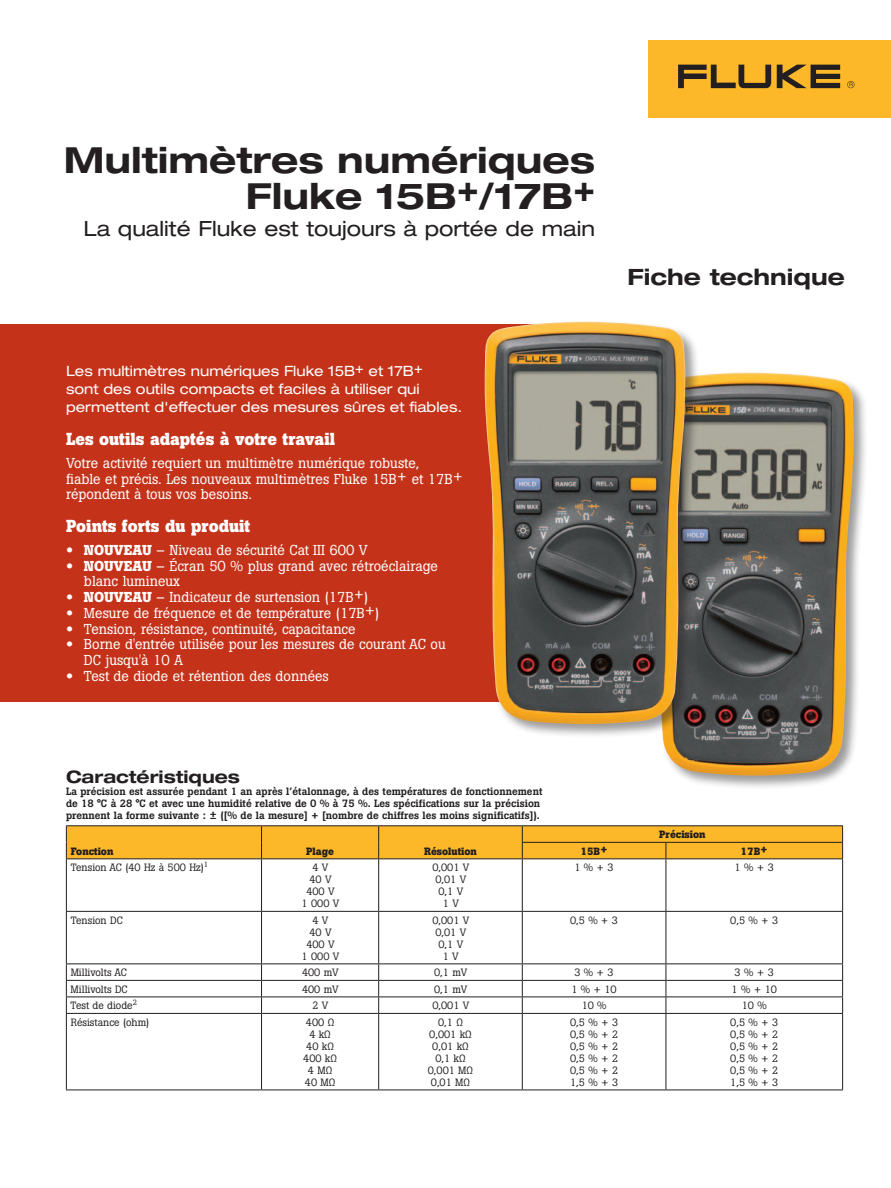
<style>
.page{position:relative;width:891px;height:1188px;background:#fff}
.page>*{position:absolute;margin:0;border:0;box-sizing:border-box;transform-origin:0 0}
.t1{font:700 expanded 36px/36px "Helvetica Neue LT Std";color:#231f20;text-align:right}
.t2{font:700 expanded 22.5px "Helvetica Neue LT Std";color:#231f20}
.t3{font:expanded 21px "Helvetica Neue LT Std";color:#231f20}
.t4{font:700 17.25px "Boton Pro";color:#fff}
.t5{font:700 expanded 17.25px "Helvetica Neue LT Pro";color:#231f20}
.t6{font:14.25px/15.8px "Boton Pro";color:#fff}
.t7{font:expanded 14.25px/18px "Helvetica Neue LT Std";color:#fff}
.t8{font:10.5px/12px "Boton Pro";color:#231f20;text-align:center}
.t9{font:500 10.5px/12px "Boton Pro";color:#231f20}
.t10{font:700 10.5px "Boton Pro";color:#231f20}
.s1{font-family:"Helvetica Neue LT Std";font-weight:700;font-stretch:expanded}
.s2{font-weight:700}
</style>
<div class="page">
<div style="left:0;top:324px;width:542px;height:378px;background:#c5321a"></div>
<div style="left:648px;top:40px;width:243px;height:78px;background:#fcb828"></div>
<svg style="left:777px;top:65px;width:63px;height:23px"></svg>
<svg style="left:678px;top:65px;width:93px;height:23px"></svg>
<svg style="left:847px;top:81px;width:8px;height:7px"></svg>
<div style="left:652px;top:371px;width:216px;height:419px;background:#231f20;opacity:.45"></div>
<img style="left:654px;top:373px;width:200px;height:403px">
<div style="left:483px;top:320px;width:217px;height:419px;background:#231f20;opacity:.45"></div>
<img style="left:485px;top:322px;width:200px;height:403px">
<hr style="left:66px;top:825px;width:196px;height:1px;background:#231f20">
<hr style="left:262px;top:825px;width:117px;height:1px;background:#231f20">
<hr style="left:379px;top:825px;width:143px;height:1px;background:#231f20">
<hr style="left:522px;top:825px;width:144px;height:1px;background:#231f20">
<hr style="left:666px;top:825px;width:177px;height:1px;background:#231f20">
<svg style="left:66px;top:826px;width:777px;height:32px;background:#f4b227"></svg>
<hr style="left:66px;top:858px;width:196px;height:1px;background:#231f20">
<hr style="left:66px;top:859px;width:1px;height:52px;background:#231f20">
<hr style="left:262px;top:858px;width:117px;height:1px;background:#231f20">
<hr style="left:261px;top:859px;width:1px;height:52px;background:#231f20">
<hr style="left:379px;top:858px;width:143px;height:1px;background:#231f20">
<hr style="left:378px;top:859px;width:1px;height:52px;background:#231f20">
<hr style="left:522px;top:858px;width:144px;height:1px;background:#231f20">
<hr style="left:522px;top:859px;width:1px;height:52px;background:#231f20">
<hr style="left:666px;top:858px;width:177px;height:1px;background:#231f20">
<hr style="left:666px;top:859px;width:1px;height:52px;background:#231f20">
<hr style="left:842px;top:859px;width:1px;height:52px;background:#231f20">
<hr style="left:66px;top:911px;width:196px;height:1px;background:#231f20">
<hr style="left:66px;top:912px;width:1px;height:51px;background:#231f20">
<hr style="left:262px;top:911px;width:117px;height:1px;background:#231f20">
<hr style="left:261px;top:912px;width:1px;height:51px;background:#231f20">
<hr style="left:379px;top:911px;width:143px;height:1px;background:#231f20">
<hr style="left:378px;top:912px;width:1px;height:51px;background:#231f20">
<hr style="left:522px;top:911px;width:144px;height:1px;background:#231f20">
<hr style="left:522px;top:912px;width:1px;height:51px;background:#231f20">
<hr style="left:666px;top:911px;width:177px;height:1px;background:#231f20">
<hr style="left:666px;top:912px;width:1px;height:51px;background:#231f20">
<hr style="left:842px;top:912px;width:1px;height:51px;background:#231f20">
<hr style="left:66px;top:963px;width:196px;height:1px;background:#231f20">
<hr style="left:262px;top:963px;width:117px;height:1px;background:#231f20">
<hr style="left:379px;top:963px;width:143px;height:1px;background:#231f20">
<hr style="left:522px;top:963px;width:144px;height:1px;background:#231f20">
<hr style="left:666px;top:963px;width:177px;height:1px;background:#231f20">
<hr style="left:66px;top:980px;width:196px;height:1px;background:#231f20">
<hr style="left:262px;top:980px;width:117px;height:1px;background:#231f20">
<hr style="left:379px;top:980px;width:143px;height:1px;background:#231f20">
<hr style="left:522px;top:980px;width:144px;height:1px;background:#231f20">
<hr style="left:666px;top:980px;width:177px;height:1px;background:#231f20">
<hr style="left:66px;top:997px;width:196px;height:1px;background:#231f20">
<svg style="left:66px;top:964px;width:1px;height:49px"></svg>
<hr style="left:262px;top:997px;width:117px;height:1px;background:#231f20">
<svg style="left:261px;top:964px;width:1px;height:49px"></svg>
<hr style="left:379px;top:997px;width:143px;height:1px;background:#231f20">
<svg style="left:378px;top:964px;width:1px;height:49px"></svg>
<hr style="left:522px;top:997px;width:144px;height:1px;background:#231f20">
<svg style="left:522px;top:964px;width:1px;height:49px"></svg>
<hr style="left:666px;top:997px;width:177px;height:1px;background:#231f20">
<svg style="left:666px;top:964px;width:1px;height:49px"></svg>
<svg style="left:842px;top:964px;width:1px;height:49px"></svg>
<hr style="left:66px;top:1013px;width:196px;height:1px;background:#231f20">
<hr style="left:66px;top:1014px;width:1px;height:76px;background:#231f20">
<hr style="left:262px;top:1013px;width:117px;height:1px;background:#231f20">
<hr style="left:261px;top:1014px;width:1px;height:76px;background:#231f20">
<hr style="left:379px;top:1013px;width:143px;height:1px;background:#231f20">
<hr style="left:378px;top:1014px;width:1px;height:76px;background:#231f20">
<hr style="left:522px;top:1013px;width:144px;height:1px;background:#231f20">
<hr style="left:522px;top:1014px;width:1px;height:76px;background:#231f20">
<hr style="left:666px;top:1013px;width:177px;height:1px;background:#231f20">
<hr style="left:666px;top:1014px;width:1px;height:76px;background:#231f20">
<hr style="left:842px;top:1014px;width:1px;height:76px;background:#231f20">
<hr style="left:66px;top:1090px;width:196px;height:1px;background:#231f20">
<hr style="left:262px;top:1090px;width:117px;height:1px;background:#231f20">
<hr style="left:379px;top:1090px;width:143px;height:1px;background:#231f20">
<hr style="left:522px;top:1090px;width:144px;height:1px;background:#231f20">
<hr style="left:666px;top:1090px;width:177px;height:1px;background:#231f20">
<h1 class="t1" style="left:64px;top:141px;width:533px">Multimètres numériques<br>Fluke 15B+/17B+</h1>
<h3 class="t3" style="left:83px;top:215px;width:513px">La qualité Fluke est toujours à portée de main</h3>
<p class="t7" style="left:66px;top:362px;width:398px">Les multimètres numériques Fluke 15B+ et 17B+<br>sont des outils compacts et faciles à utiliser qui permettent d'effectuer des mesures sûres et fiables.</p>
<p class="t4" style="left:66px;top:428px;width:271px">Les outils adaptés à votre travail</p>
<p class="t6" style="left:66px;top:455px;width:399px">Votre activité requiert un multimètre numérique robuste,<br>fiable et précis. Les nouveaux multimètres Fluke 15B+ et 17B+ répondent à tous vos besoins.</p>
<p class="t4" style="left:66px;top:515px;width:186px">Points forts du produit</p>
<p class="t6" style="left:66px;top:542px;width:303px"><span class="s1">•</span> <span class="s2">NOUVEAU</span> – Niveau de sécurité Cat III 600 V</p>
<p class="t6" style="left:84px;top:558px;width:355px;text-indent:-18px"><span class="s1">•</span> <span class="s2">NOUVEAU</span> – Écran 50 % plus grand avec rétroéclairage blanc lumineux</p>
<p class="t6" style="left:66px;top:589px;width:304px"><span class="s1">•</span> <span class="s2">NOUVEAU</span> – Indicateur de surtension (17B+)</p>
<p class="t6" style="left:66px;top:605px;width:315px"><span class="s1">•</span> Mesure de fréquence et de température (17B+)</p>
<p class="t6" style="left:66px;top:621px;width:291px"><span class="s1">•</span> Tension, résistance, continuité, capacitance</p>
<p class="t6" style="left:84px;top:636px;width:363px;text-indent:-18px"><span class="s1">•</span> Borne d'entrée utilisée pour les mesures de courant AC ou<br>DC jusqu'à 10 A</p>
<p class="t6" style="left:66px;top:668px;width:264px"><span class="s1">•</span> Test de diode et rétention des données</p>
<h2 class="t2" style="left:627px;top:263px;width:219px">Fiche technique</h2>
<p class="t5" style="left:66px;top:766px;width:176px">Caractéristiques</p>
<p class="t9" style="left:66px;top:786px;width:478px">La précision est assurée pendant 1 an après l’étalonnage, à des températures de fonctionnement de 18 °C à 28 °C et avec une humidité relative de 0 % à 75 %. Les spécifications sur la précision prennent la forme suivante : ± ([% de la mesure] + [nombre de chiffres les moins significatifs]).</p>
<p class="t10" style="left:71px;top:844px;width:44px">Fonction</p>
<p class="t10" style="left:306px;top:844px;width:29px">Plage</p>
<p class="t10" style="left:424px;top:844px;width:54px">Résolution</p>
<p class="t10" style="left:659px;top:828px;width:48px">Précision</p>
<p class="t10" style="left:580px;top:844px;width:29px">15B+</p>
<p class="t10" style="left:741px;top:844px;width:29px">17B+</p>
<p class="t8" style="left:71px;top:861px;width:139px">Tension AC (40 Hz à 500 Hz)<sup>1</sup></p>
<p class="t8" style="left:302px;top:861px;width:39px">4 V<br>40 V<br>400 V<br>1 000 V</p>
<p class="t8" style="left:432px;top:861px;width:39px">0,001 V<br>0,01 V<br>0,1 V<br>1 V</p>
<p class="t8" style="left:574px;top:861px;width:41px">1 % + 3</p>
<p class="t8" style="left:735px;top:861px;width:41px">1 % + 3</p>
<p class="t8" style="left:71px;top:914px;width:54px">Tension DC</p>
<p class="t8" style="left:302px;top:914px;width:39px">4 V<br>40 V<br>400 V<br>1 000 V</p>
<p class="t8" style="left:432px;top:914px;width:39px">0,001 V<br>0,01 V<br>0,1 V<br>1 V</p>
<p class="t8" style="left:570px;top:914px;width:49px">0,5 % + 3</p>
<p class="t8" style="left:730px;top:914px;width:49px">0,5 % + 3</p>
<p class="t8" style="left:71px;top:966px;width:58px">Millivolts AC</p>
<p class="t8" style="left:302px;top:966px;width:38px">400 mV</p>
<p class="t8" style="left:434px;top:966px;width:35px">0,1 mV</p>
<p class="t8" style="left:574px;top:966px;width:41px">3 % + 3</p>
<p class="t8" style="left:735px;top:966px;width:41px">3 % + 3</p>
<p class="t8" style="left:71px;top:983px;width:59px">Millivolts DC</p>
<p class="t8" style="left:302px;top:983px;width:38px">400 mV</p>
<p class="t8" style="left:434px;top:983px;width:35px">0,1 mV</p>
<p class="t8" style="left:571px;top:983px;width:47px">1 % + 10</p>
<p class="t8" style="left:732px;top:983px;width:47px">1 % + 10</p>
<p class="t8" style="left:71px;top:999px;width:68px">Test de diode<sup>2</sup></p>
<p class="t8" style="left:312px;top:999px;width:18px">2 V</p>
<p class="t8" style="left:432px;top:999px;width:39px">0,001 V</p>
<p class="t8" style="left:582px;top:999px;width:26px">10 %</p>
<p class="t8" style="left:742px;top:999px;width:26px">10 %</p>
<p class="t8" style="left:71px;top:1016px;width:80px">Résistance (ohm)</p>
<p class="t8" style="left:303px;top:1016px;width:35px">400 Ω<br>4 kΩ<br>40 kΩ<br>400 kΩ<br>4 MΩ<br>40 MΩ</p>
<p class="t8" style="left:428px;top:1016px;width:47px">0,1 Ω<br>0,001 kΩ<br>0,01 kΩ<br>0,1 kΩ<br>0,001 MΩ<br>0,01 MΩ</p>
<p class="t8" style="left:570px;top:1016px;width:49px;text-align:justify">0,5 % + 3<br>0,5 % + 2<br>0,5 % + 2<br>0,5 % + 2<br>0,5 % + 2<br>1,5 % + 3</p>
<p class="t8" style="left:730px;top:1016px;width:49px;text-align:justify">0,5 % + 3<br>0,5 % + 2<br>0,5 % + 2<br>0,5 % + 2<br>0,5 % + 2<br>1,5 % + 3</p>
</div>
